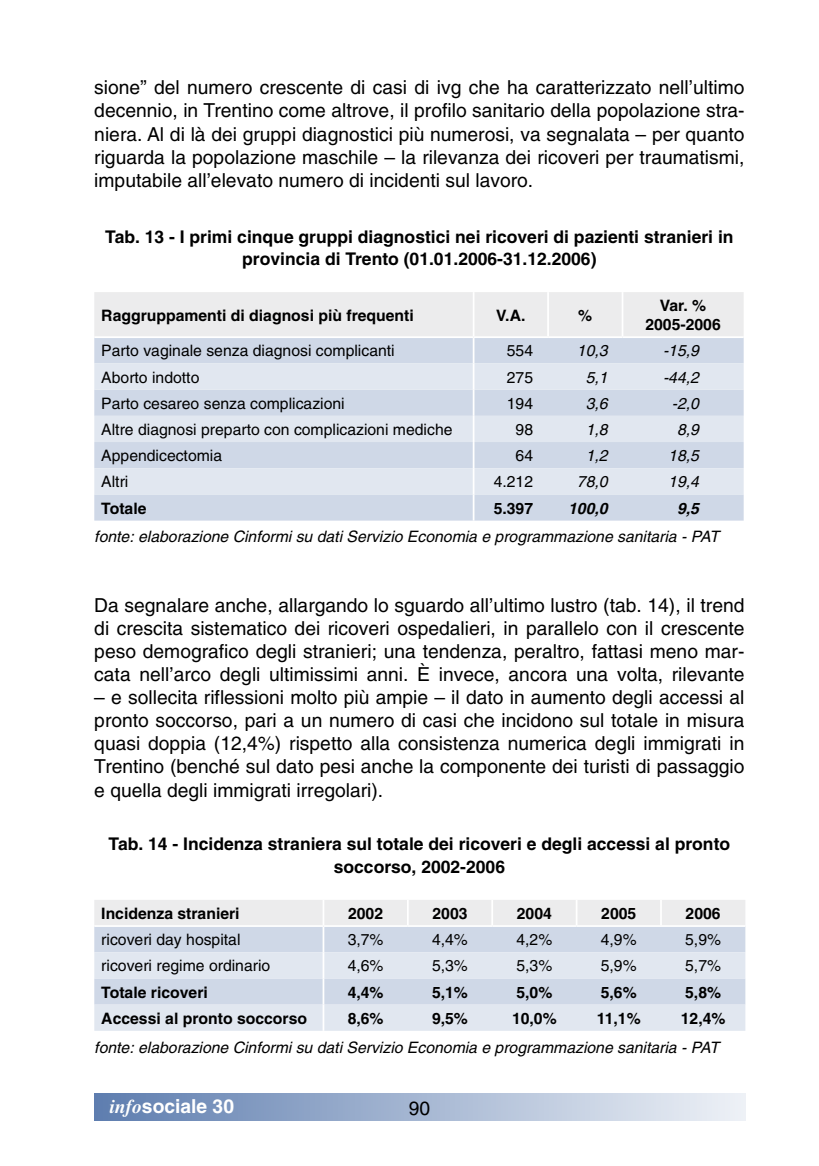
<style>
.page{position:relative;width:819px;height:1166px;background:#fff}
.page>*{position:absolute;margin:0;border:0;box-sizing:border-box;transform-origin:0 0}
.t1{font:19.25px/23.1px "Helvetica";color:#000;text-align:justify}
.t2{font:700 19.25px "Helvetica";color:#fff}
.t3{font:700 17.5px/22.8px "Helvetica";color:#000;text-align:center}
.t4{font:15.75px "Helvetica";color:#000}
.t5{font:italic 15.75px "Helvetica";color:#000}
.t6{font:700 15.75px/18.9px "Helvetica";color:#000;text-align:center}
.t7{font:italic 700 15.75px "Helvetica";color:#000}
.s1{font-family:"Times";font-style:italic}
</style>
<div class="page">
<div style="left:95px;top:1094px;width:650px;height:26px;background:linear-gradient(to right,#5e7daf,#eef1f6)"></div>
<div style="left:94px;top:292px;width:649px;height:44px;background:#ececed"></div>
<div style="left:94px;top:338px;width:649px;height:183px;background:#cfd8e7"></div>
<svg style="left:94px;top:363px;width:649px;height:131px;background:#dae1ec"></svg>
<hr style="left:472px;top:338px;width:2px;height:25px;background:#fff">
<hr style="left:472px;top:363px;width:2px;height:27px;background:#fff">
<hr style="left:472px;top:390px;width:2px;height:26px;background:#fff">
<hr style="left:472px;top:416px;width:2px;height:26px;background:#fff">
<hr style="left:472px;top:442px;width:2px;height:26px;background:#fff">
<hr style="left:472px;top:468px;width:2px;height:26px;background:#fff">
<hr style="left:472px;top:494px;width:2px;height:27px;background:#fff">
<hr style="left:472px;top:292px;width:2px;height:44px;background:#fff">
<hr style="left:547px;top:292px;width:2px;height:44px;background:#fff">
<hr style="left:621px;top:292px;width:2px;height:44px;background:#fff">
<div style="left:94px;top:927px;width:651px;height:25px;background:#cfd8e7"></div>
<svg style="left:94px;top:952px;width:651px;height:79px;background:#dbe2ed"></svg>
<div style="left:94px;top:900px;width:651px;height:25px;background:#ececed"></div>
<hr style="left:322px;top:900px;width:2px;height:25px;background:#fff">
<hr style="left:322px;top:927px;width:2px;height:25px;background:#fff">
<hr style="left:322px;top:952px;width:2px;height:26px;background:#fff">
<hr style="left:322px;top:978px;width:2px;height:26px;background:#fff">
<hr style="left:322px;top:1004px;width:2px;height:27px;background:#fff">
<p class="t1" style="left:94px;top:76px;width:651px">sione” del numero crescente di casi di ivg che ha caratterizzato nell’ultimo decennio, in Trentino come altrove, il profilo sanitario della popolazione stra&shy;niera. Al di là dei gruppi diagnostici più numerosi, va segnalata – per quanto riguarda la popolazione maschile – la rilevanza dei ricoveri per traumatismi, imputabile all’elevato numero di incidenti sul lavoro.</p>
<p class="t3" style="left:105px;top:225px;width:629px">Tab. 13 - I primi cinque gruppi diagnostici nei ricoveri di pazienti stranieri in provincia di Trento (01.01.2006-31.12.2006)</p>
<p class="t6" style="left:101px;top:305px;width:314px">Raggruppamenti di diagnosi più frequenti</p>
<p class="t6" style="left:496px;top:305px;width:31px">V.A.</p>
<p class="t6" style="left:578px;top:305px;width:16px">%</p>
<p class="t6" style="left:645px;top:296px;width:77px">Var. %<br>2005-2006</p>
<p class="t4" style="left:101px;top:342px;width:295px">Parto vaginale senza diagnosi complicanti</p>
<p class="t4" style="left:507px;top:342px;width:28px">554</p>
<p class="t5" style="left:577px;top:342px;width:32px">10,3</p>
<p class="t5" style="left:663px;top:342px;width:37px">-15,9</p>
<p class="t4" style="left:101px;top:368px;width:100px">Aborto indotto</p>
<p class="t4" style="left:507px;top:368px;width:28px">275</p>
<p class="t5" style="left:585px;top:368px;width:23px">5,1</p>
<p class="t5" style="left:663px;top:368px;width:37px">-44,2</p>
<p class="t4" style="left:101px;top:394px;width:245px">Parto cesareo senza complicazioni</p>
<p class="t4" style="left:507px;top:394px;width:28px">194</p>
<p class="t5" style="left:585px;top:394px;width:23px">3,6</p>
<p class="t5" style="left:671px;top:394px;width:29px">-2,0</p>
<p class="t4" style="left:101px;top:420px;width:353px">Altre diagnosi preparto con complicazioni mediche</p>
<p class="t4" style="left:515px;top:420px;width:19px">98</p>
<p class="t5" style="left:585px;top:420px;width:23px">1,8</p>
<p class="t5" style="left:677px;top:420px;width:23px">8,9</p>
<p class="t4" style="left:101px;top:446px;width:122px">Appendicectomia</p>
<p class="t4" style="left:515px;top:446px;width:19px">64</p>
<p class="t5" style="left:585px;top:446px;width:23px">1,2</p>
<p class="t5" style="left:668px;top:446px;width:32px">18,5</p>
<p class="t4" style="left:101px;top:473px;width:29px">Altri</p>
<p class="t4" style="left:493px;top:473px;width:40px">4.212</p>
<p class="t5" style="left:577px;top:473px;width:32px">78,0</p>
<p class="t5" style="left:668px;top:473px;width:32px">19,4</p>
<p class="t6" style="left:101px;top:498px;width:47px">Totale</p>
<p class="t6" style="left:493px;top:498px;width:41px">5.397</p>
<p class="t7" style="left:568px;top:498px;width:41px">100,0</p>
<p class="t7" style="left:677px;top:498px;width:23px">9,5</p>
<p class="t5" style="left:94px;top:528px;width:626px">fonte: elaborazione Cinformi su dati Servizio Economia e programmazione sanitaria - PAT</p>
<p class="t1" style="left:94px;top:593px;width:651px">Da segnalare anche, allargando lo sguardo all’ultimo lustro (tab. 14), il trend di crescita sistematico dei ricoveri ospedalieri, in parallelo con il crescente peso demografico degli stranieri; una tendenza, peraltro, fattasi meno mar&shy;cata nell’arco degli ultimissimi anni. È invece, ancora una volta, rilevante</p>
<p class="t1" style="left:94px;top:686px;width:651px">– e sollecita riflessioni molto più ampie – il dato in aumento degli accessi al pronto soccorso, pari a un numero di casi che incidono sul totale in misura quasi doppia (12,4%) rispetto alla consistenza numerica degli immigrati in Trentino (benché sul dato pesi anche la componente dei turisti di passaggio e quella degli immigrati irregolari).</p>
<p class="t3" style="left:109px;top:832px;width:623px">Tab. 14 - Incidenza straniera sul totale dei ricoveri e degli accessi al pronto soccorso, 2002-2006</p>
<p class="t6" style="left:101px;top:904px;width:140px">Incidenza stranieri</p>
<p class="t6" style="left:348px;top:904px;width:37px">2002</p>
<p class="t6" style="left:432px;top:904px;width:37px">2003</p>
<p class="t6" style="left:517px;top:904px;width:37px">2004</p>
<p class="t6" style="left:601px;top:904px;width:37px">2005</p>
<p class="t6" style="left:685px;top:904px;width:37px">2006</p>
<p class="t4" style="left:101px;top:930px;width:141px">ricoveri day hospital</p>
<p class="t4" style="left:347px;top:930px;width:37px">3,7%</p>
<p class="t4" style="left:432px;top:930px;width:37px">4,4%</p>
<p class="t4" style="left:516px;top:930px;width:37px">4,2%</p>
<p class="t4" style="left:600px;top:930px;width:37px">4,9%</p>
<p class="t4" style="left:685px;top:930px;width:37px">5,9%</p>
<p class="t4" style="left:101px;top:957px;width:170px">ricoveri regime ordinario</p>
<p class="t4" style="left:347px;top:957px;width:37px">4,6%</p>
<p class="t4" style="left:432px;top:957px;width:37px">5,3%</p>
<p class="t4" style="left:516px;top:957px;width:37px">5,3%</p>
<p class="t4" style="left:600px;top:957px;width:37px">5,9%</p>
<p class="t4" style="left:685px;top:957px;width:37px">5,7%</p>
<p class="t6" style="left:101px;top:982px;width:108px">Totale ricoveri</p>
<p class="t6" style="left:347px;top:982px;width:37px">4,4%</p>
<p class="t6" style="left:432px;top:982px;width:37px">5,1%</p>
<p class="t6" style="left:516px;top:982px;width:37px">5,0%</p>
<p class="t6" style="left:600px;top:982px;width:37px">5,6%</p>
<p class="t6" style="left:685px;top:982px;width:37px">5,8%</p>
<p class="t6" style="left:101px;top:1008px;width:207px">Accessi al pronto soccorso</p>
<p class="t6" style="left:347px;top:1008px;width:37px">8,6%</p>
<p class="t6" style="left:432px;top:1008px;width:37px">9,5%</p>
<p class="t6" style="left:512px;top:1008px;width:46px">10,0%</p>
<p class="t6" style="left:597px;top:1008px;width:45px">11,1%</p>
<p class="t6" style="left:680px;top:1008px;width:46px">12,4%</p>
<p class="t5" style="left:94px;top:1038px;width:626px">fonte: elaborazione Cinformi su dati Servizio Economia e programmazione sanitaria - PAT</p>
<p class="t2" style="left:110px;top:1095px;width:126px"><span class="s1">info</span>sociale 30</p>
<p class="t1" style="left:408px;top:1096px;width:23px">90</p>
</div>
